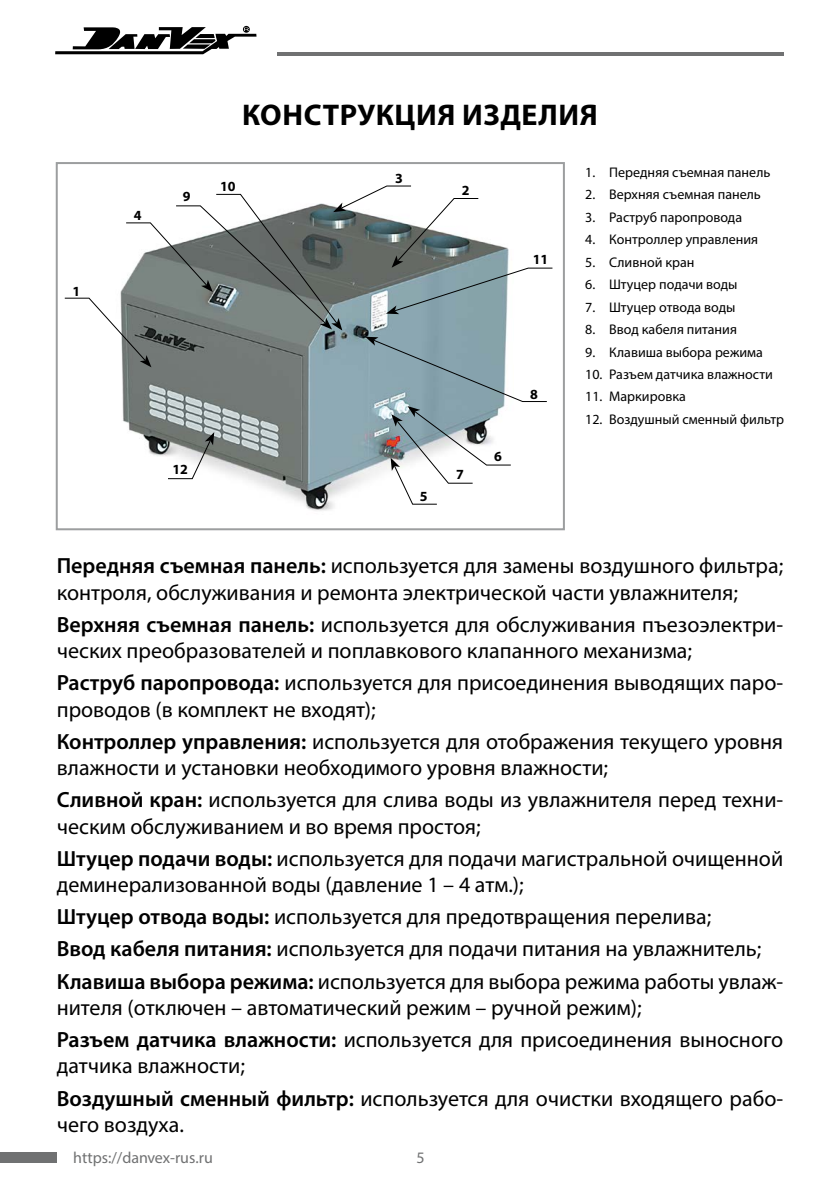
<style>
.page{position:relative;width:840px;height:1191px;background:#fff}
.page>*{position:absolute;margin:0;border:0;box-sizing:border-box;transform-origin:0 0}
.t1{font:700 30px "Myriad Pro";letter-spacing:.02em;color:#000}
.t2{font:22px/26.4px "Myriad Pro";color:#000}
.t3{font:16px "Myriad Pro";color:#707172}
.t4{font:14px "Myriad Pro";color:#000}
.t5{font:700 14px "Myriad Pro";color:#000}
.s1{font-weight:600}
</style>
<div class="page">
<svg style="left:55px;top:26px;width:201px;height:28px"></svg>
<hr style="left:277px;top:52px;width:505px;height:3px;background:#707172">
<div style="left:0;top:1151px;width:57px;height:11px;background:#707172"></div>
<div style="left:56px;top:162px;width:508px;height:368px;border:2px solid #9c9e9f"></div>
<svg style="left:64px;top:185px;width:489px;height:320px"></svg>
<p class="t5" style="left:72px;top:282px;width:9px">1</p>
<p class="t5" style="left:134px;top:206px;width:9px">4</p>
<p class="t5" style="left:183px;top:187px;width:9px">9</p>
<p class="t5" style="left:172px;top:460px;width:17px">12</p>
<h1 class="t1" style="left:242px;top:95px;width:357px">Конструкция изделия</h1>
<p class="t5" style="left:220px;top:177px;width:17px">10</p>
<p class="t5" style="left:395px;top:169px;width:9px">3</p>
<p class="t5" style="left:461px;top:181px;width:9px">2</p>
<p class="t5" style="left:532px;top:250px;width:17px">11</p>
<p class="t5" style="left:419px;top:486px;width:9px">5</p>
<p class="t5" style="left:456px;top:465px;width:9px">7</p>
<p class="t5" style="left:494px;top:447px;width:9px">6</p>
<p class="t5" style="left:530px;top:385px;width:9px">8</p>
<p class="t4" style="left:585px;top:163px;width:187px">1. Передняя съемная панель</p>
<p class="t4" style="left:585px;top:186px;width:177px">2. Верхняя съемная панель</p>
<p class="t4" style="left:585px;top:208px;width:158px">3. Раструб паропровода</p>
<p class="t4" style="left:585px;top:231px;width:174px">4. Контроллер управления</p>
<p class="t4" style="left:585px;top:253px;width:111px">5. Сливной кран</p>
<p class="t4" style="left:585px;top:276px;width:154px">6. Штуцер подачи воды</p>
<p class="t4" style="left:585px;top:298px;width:152px">7. Штуцер отвода воды</p>
<p class="t4" style="left:585px;top:321px;width:153px">8. Ввод кабеля питания</p>
<p class="t4" style="left:585px;top:343px;width:179px">9. Клавиша выбора режима</p>
<p class="t4" style="left:585px;top:366px;width:189px">10. Разъем датчика влажности</p>
<p class="t4" style="left:585px;top:388px;width:102px">11. Маркировка</p>
<p class="t4" style="left:585px;top:410px;width:200px">12. Воздушный сменный фильтр</p>
<p class="t2" style="left:57px;top:552px;width:727px"><span class="s1">Передняя съемная панель:</span> используется для замены воздушного фильтра; контроля, обслуживания и ремонта электрической части увлажнителя;</p>
<p class="t2" style="left:57px;top:611px;width:727px"><span class="s1">Верхняя съемная панель:</span> используется для обслуживания пъезоэлектри&shy;ческих преобразователей и поплавкового клапанного механизма;</p>
<p class="t2" style="left:57px;top:669px;width:727px"><span class="s1">Раструб паропровода:</span> используется для присоединения выводящих паро&shy;проводов (в комплект не входят);</p>
<p class="t2" style="left:57px;top:728px;width:727px"><span class="s1">Контроллер управления:</span> используется для отображения текущего уровня влажности и установки необходимого уровня влажности;</p>
<p class="t2" style="left:57px;top:786px;width:727px"><span class="s1">Сливной кран:</span> используется для слива воды из увлажнителя перед техни&shy;ческим обслуживанием и во время простоя;</p>
<p class="t2" style="left:57px;top:845px;width:727px"><span class="s1">Штуцер подачи воды:</span> используется для подачи магистральной очищенной деминерализованной воды (давление 1 – 4 атм.);</p>
<p class="t2" style="left:57px;top:900px;width:727px;line-height:32px"><span class="s1">Штуцер отвода воды:</span> используется для предотвращения перелива;<br><span class="s1">Ввод кабеля питания:</span> используется для подачи питания на увлажнитель;<br><span class="s1">Клавиша выбора режима:</span> используется для выбора режима работы увлаж-</p>
<p class="t2" style="left:57px;top:991px;width:727px;line-height:32px">нителя (отключен – автоматический режим – ручной режим);<br><span class="s1">Разъем датчика влажности:</span> используется для присоединения выносного</p>
<p class="t2" style="left:57px;top:1049px;width:727px;line-height:32px">датчика влажности;<br><span class="s1">Воздушный сменный фильтр:</span> используется для очистки входящего рабо-</p>
<p class="t2" style="left:57px;top:1111px;width:127px">чего воздуха.</p>
<p class="t3" style="left:73px;top:1148px;width:141px">https://danvex-rus.ru</p>
<p class="t3" style="left:416px;top:1147px;width:10px">5</p>
</div>
